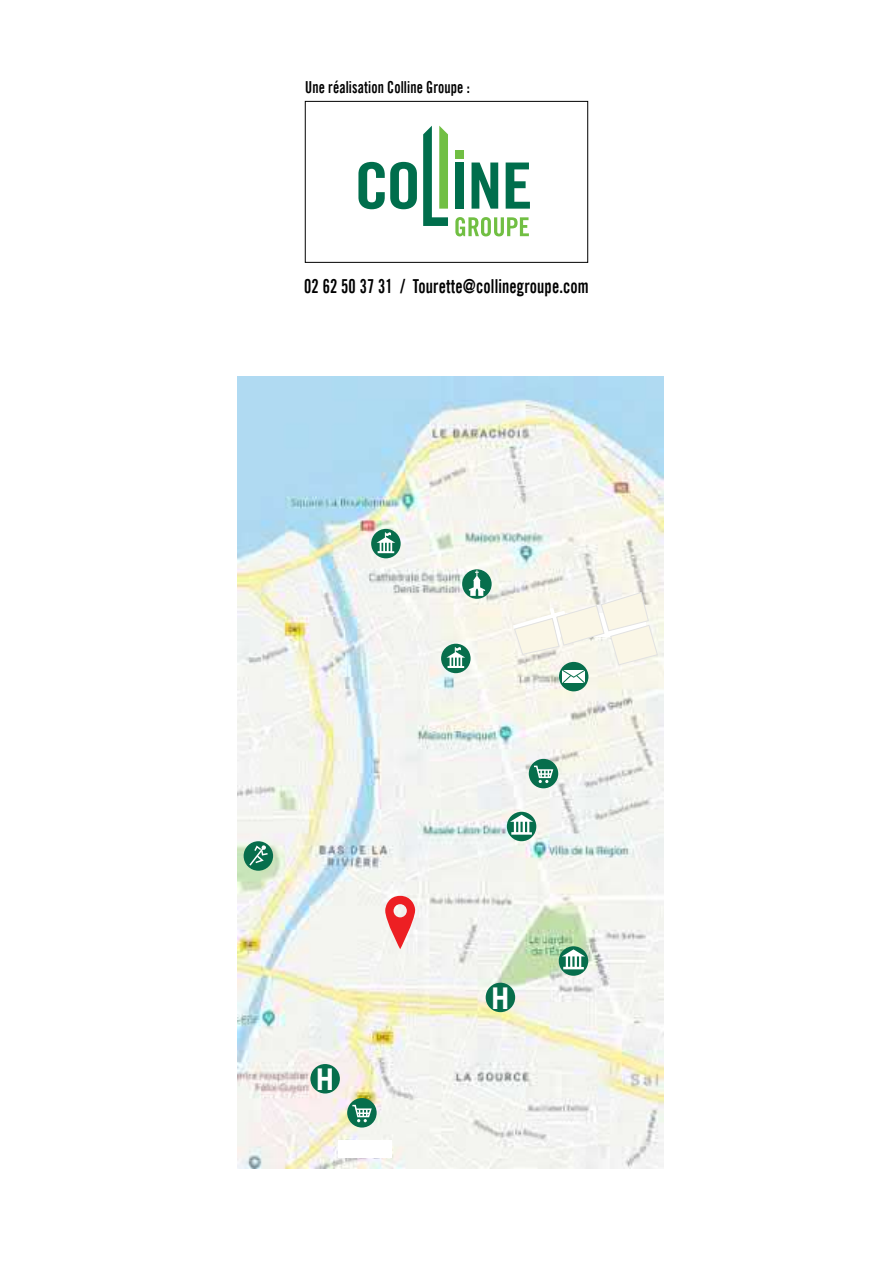
<style>
.page{position:relative;width:893px;height:1263px;background:#fff}
.page>*{position:absolute;margin:0;border:0;box-sizing:border-box;transform-origin:0 0}
.t1{font:700 30px "Trade Gothic LT";color:#fff}
.t2{font:19.2px "Trade Gothic LT Bold Cond Twenty";letter-spacing:.01em;color:#000;scale:.85 1}
.t3{font:16.5px "Trade Gothic LT Bold Cond Twenty";letter-spacing:.01em;color:#000;scale:.85 1}
</style>
<div class="page">
<div style="left:305px;top:101px;width:283px;height:162px;border:1px solid #000"></div>
<svg style="left:358px;top:162px;width:59px;height:47px"></svg>
<div style="left:455px;top:163px;width:9px;height:46px;background:#006e4c"></div>
<svg style="left:472px;top:163px;width:26px;height:46px"></svg>
<svg style="left:506px;top:163px;width:24px;height:46px"></svg>
<svg style="left:455px;top:217px;width:74px;height:19px"></svg>
<svg style="left:423px;top:126px;width:25px;height:100px"></svg>
<div style="left:455px;top:150px;width:9px;height:9px;background:#71bf43"></div>
<img style="left:237px;top:377px;width:427px;height:791px">
<svg style="left:385px;top:896px;width:30px;height:53px"></svg>
<div style="left:339px;top:1140px;width:53px;height:17px;background:#fff"></div>
<div style="left:441px;top:644px;width:30px;height:29px;background:#076e4c;border-radius:50%"></div>
<svg style="left:446px;top:647px;width:19px;height:21px"></svg>
<svg style="left:371px;top:529px;width:30px;height:29px"></svg>
<svg style="left:377px;top:532px;width:18px;height:21px"></svg>
<div style="left:507px;top:812px;width:29px;height:29px;background:#076e4c;border-radius:50%"></div>
<svg style="left:510px;top:815px;width:23px;height:20px"></svg>
<svg style="left:559px;top:946px;width:29px;height:30px"></svg>
<svg style="left:562px;top:949px;width:23px;height:20px"></svg>
<svg style="left:462px;top:569px;width:30px;height:30px"></svg>
<svg style="left:469px;top:570px;width:16px;height:26px"></svg>
<div style="left:310px;top:1064px;width:30px;height:29px;background:#076e4c;border-radius:50%"></div>
<div style="left:486px;top:983px;width:29px;height:29px;background:#076e4c;border-radius:50%"></div>
<div style="left:347px;top:1098px;width:30px;height:29px;background:#076e4c;border-radius:50%"></div>
<svg style="left:352px;top:1104px;width:20px;height:18px"></svg>
<div style="left:529px;top:759px;width:29px;height:29px;background:#076e4c;border-radius:50%"></div>
<svg style="left:534px;top:765px;width:20px;height:18px"></svg>
<div style="left:559px;top:662px;width:29px;height:29px;background:#076e4c;border-radius:50%"></div>
<svg style="left:513px;top:591px;width:145px;height:93px"></svg>
<div style="left:244px;top:841px;width:29px;height:30px;background:#076e4c;border-radius:50%"></div>
<svg style="left:248px;top:844px;width:21px;height:23px"></svg>
<p class="t3" style="left:305px;top:80px;width:195px">Une réalisation Colline Groupe :</p>
<p class="t2" style="left:304px;top:278px;width:336px">02 62 50 37 31 / Tourette@collinegroupe.com</p>
<h1 class="t1" style="left:316px;top:1062px;width:20px">H</h1>
<h1 class="t1" style="left:491px;top:981px;width:20px">H</h1>
</div>
